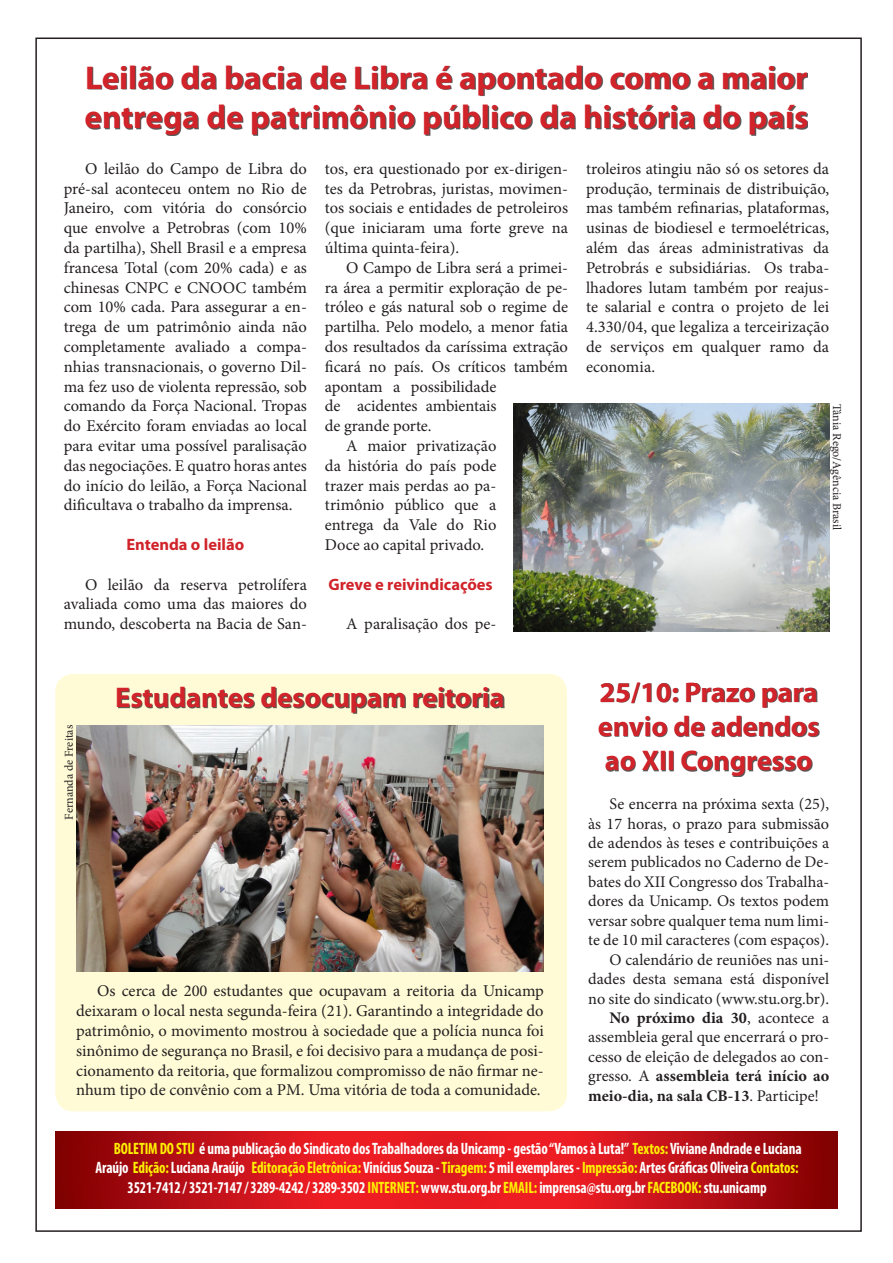
<style>
.page{position:relative;width:893px;height:1263px;background:#fff}
.page>*{position:absolute;margin:0;border:0;box-sizing:border-box;transform-origin:0 0}
.t1{font:700 33px/39.6px "Myriad Pro";color:#d1232a}
.t2{font:700 28.5px/34.2px "Myriad Pro";letter-spacing:-.005em;color:#d1232a;text-align:justify}
.t3{font:16.5px/19.8px "Minion Pro";color:#231f20;text-align:justify}
.t4{font:700 condensed 16.5px "Myriad Pro";letter-spacing:-.01em;color:#fff;scale:.9 1}
.Intertítulo{font:700 16.5px "Myriad Pro";color:#d1232a}
.t5{font:16.2px/19.5px "Minion Pro";color:#231f20;text-align:justify}
.t6{font:12px "Minion Pro";letter-spacing:-.005em;color:#231f20}
.s1{font-weight:700}
.s2{color:#fff101}
</style>
<div class="page">
<div style="left:55px;top:674px;width:512px;height:437px;background:#fffbd6;border-radius:18px"></div>
<svg style="left:55px;top:1131px;width:783px;height:78px;background:#c71218"></svg>
<div style="left:87px;top:66px;width:721px;height:70px;background:#231f20;opacity:.75"></div>
<div style="left:118px;top:688px;width:386px;height:25px;background:#231f20;opacity:.75"></div>
<img style="left:76px;top:725px;width:468px;height:246px">
<img style="left:513px;top:404px;width:316px;height:227px">
<div style="left:600px;top:683px;width:219px;height:94px;background:#231f20;opacity:.75"></div>
<p class="t1" style="left:85px;top:57px;width:725px">Leilão da bacia de Libra é apontado como a maior entrega de patrimônio público da história do país</p>
<p class="t3" style="left:64px;top:159px;width:245px;text-indent:21px">O leilão do Campo de Libra do pré-sal aconteceu ontem no Rio de Janeiro, com vitória do consórcio que envolve a Petrobras (com 10% da partilha), Shell Brasil e a empresa francesa Total (com 20% cada) e as chinesas CNPC e CNOOC também com 10% cada. Para assegurar a en&shy;trega de um patrimônio ainda não completamente avaliado a compa&shy;nhias transnacionais, o governo Dil&shy;ma fez uso de violenta repressão, sob comando da Força Nacional. Tropas do Exército foram enviadas ao local para evitar uma possível paralisação das negociações. E quatro horas antes do início do leilão, a Força Nacional dificultava o trabalho da imprensa.</p>
<p class="Intertítulo" style="left:126px;top:534px;width:120px">Entenda o leilão</p>
<p class="t3" style="left:64px;top:574px;width:245px;text-indent:21px">O leilão da reserva petrolífera avaliada como uma das maiores do mundo, descoberta na Bacia de San-</p>
<p class="t3" style="left:325px;top:159px;width:245px">tos, era questionado por ex-dirigen&shy;tes da Petrobras, juristas, movimen&shy;tos sociais e entidades de petroleiros (que iniciaram uma forte greve na última quinta-feira).</p>
<p class="t3" style="left:325px;top:258px;width:245px;text-align:left;text-indent:21px">O Campo de Libra será a primei&shy;ra área a permitir exploração de pe&shy;tróleo e gás natural sob o regime de partilha. Pelo modelo, a menor fatia dos resultados da caríssima extração ficará no país. Os críticos também apontam a possibilidade<br>de acidentes ambientais<br>de grande porte.</p>
<p class="t3" style="left:325px;top:436px;width:173px;text-indent:21px">A maior privatização da história do país pode trazer mais perdas ao pa&shy;trimônio público que a entrega da Vale do Rio Doce ao capital privado.</p>
<p class="Intertítulo" style="left:329px;top:573px;width:166px">Greve e reivindicações</p>
<p class="t3" style="left:346px;top:614px;width:152px">A paralisação dos pe-</p>
<p class="t3" style="left:586px;top:159px;width:245px">troleiros atingiu não só os setores da produção, terminais de distribuição, mas também refinarias, plataformas, usinas de biodiesel e termoelétricas, além das áreas administrativas da Petrobrás e subsidiárias. Os traba&shy;lhadores lutam também por reajus&shy;te salarial e contra o projeto de lei 4.330/04, que legaliza a terceirização de serviços em qualquer ramo da economia.</p>
<p class="t6" style="left:845px;top:404px;width:128px;rotate:90deg">Tânia Rego/Agência Brasil</p>
<p class="t6" style="left:61px;top:819px;width:96px;rotate:-90deg">Fernanda de Freitas</p>
<p class="t2" style="left:115px;top:679px;width:391px">Estudantes desocupam reitoria</p>
<p class="t3" style="left:76px;top:981px;width:469px;text-indent:21px">Os cerca de 200 estudantes que ocupavam a reitoria da Unicamp deixaram o local nesta segunda-feira (21). Garantindo a integridade do patrimônio, o movimento mostrou à sociedade que a polícia nunca foi sinônimo de segurança no Brasil, e foi decisivo para a mudança de posi&shy;cionamento da reitoria, que formalizou compromisso de não firmar ne&shy;nhum tipo de convênio com a PM. Uma vitória de toda a comunidade.</p>
<p class="t2" style="left:598px;top:674px;width:223px">25/10: Prazo para envio de adendos ao XII Congresso</p>
<p class="t5" style="left:588px;top:794px;width:242px;text-indent:21px">Se encerra na próxima sexta (25), às 17 horas, o prazo para submissão de adendos às teses e contribuições a serem publicados no Caderno de De&shy;bates do XII Congresso dos Trabalha&shy;dores da Unicamp. Os textos podem versar sobre qualquer tema num limi&shy;te de 10 mil caracteres (com espaços).</p>
<p class="t5" style="left:588px;top:950px;width:242px;text-indent:21px">O calendário de reuniões nas uni&shy;dades desta semana está disponível no site do sindicato (www.stu.org.br).</p>
<p class="t5" style="left:588px;top:1008px;width:242px;text-indent:21px"><span class="s1">No próximo dia 30</span>, acontece a assembleia geral que encerrará o pro&shy;cesso de eleição de delegados ao con&shy;gresso. A <span class="s1">assembleia terá início ao meio-dia, na sala CB-13</span>. Participe!</p>
<p class="t4" style="left:114px;top:1138px;width:766px"><span class="s2">BOLETIM DO STU</span> é uma publicação do Sindicato dos Trabalhadores da Unicamp - gestão “Vamos à Luta!” <span class="s2">Textos:</span> Viviane Andrade e Luciana</p>
<p class="t4" style="left:96px;top:1158px;width:783px">Araújo <span class="s2">Edição:</span> Luciana Araújo <span class="s2">Editoração Eletrônica:</span> Vinícius Souza - <span class="s2">Tiragem:</span> 5 mil exemplares - <span class="s2">Impressão:</span> Artes Gráficas Oliveira <span class="s2">Contatos:</span></p>
<p class="t4" style="left:127px;top:1177px;width:712px">3521-7412 / 3521-7147 / 3289-4242 / 3289-3502 <span class="s2">INTERNET:</span> www.stu.org.br <span class="s2">EMAIL:</span> imprensa@stu.org.br <span class="s2">FACEBOOK:</span> stu.unicamp</p>
</div>
